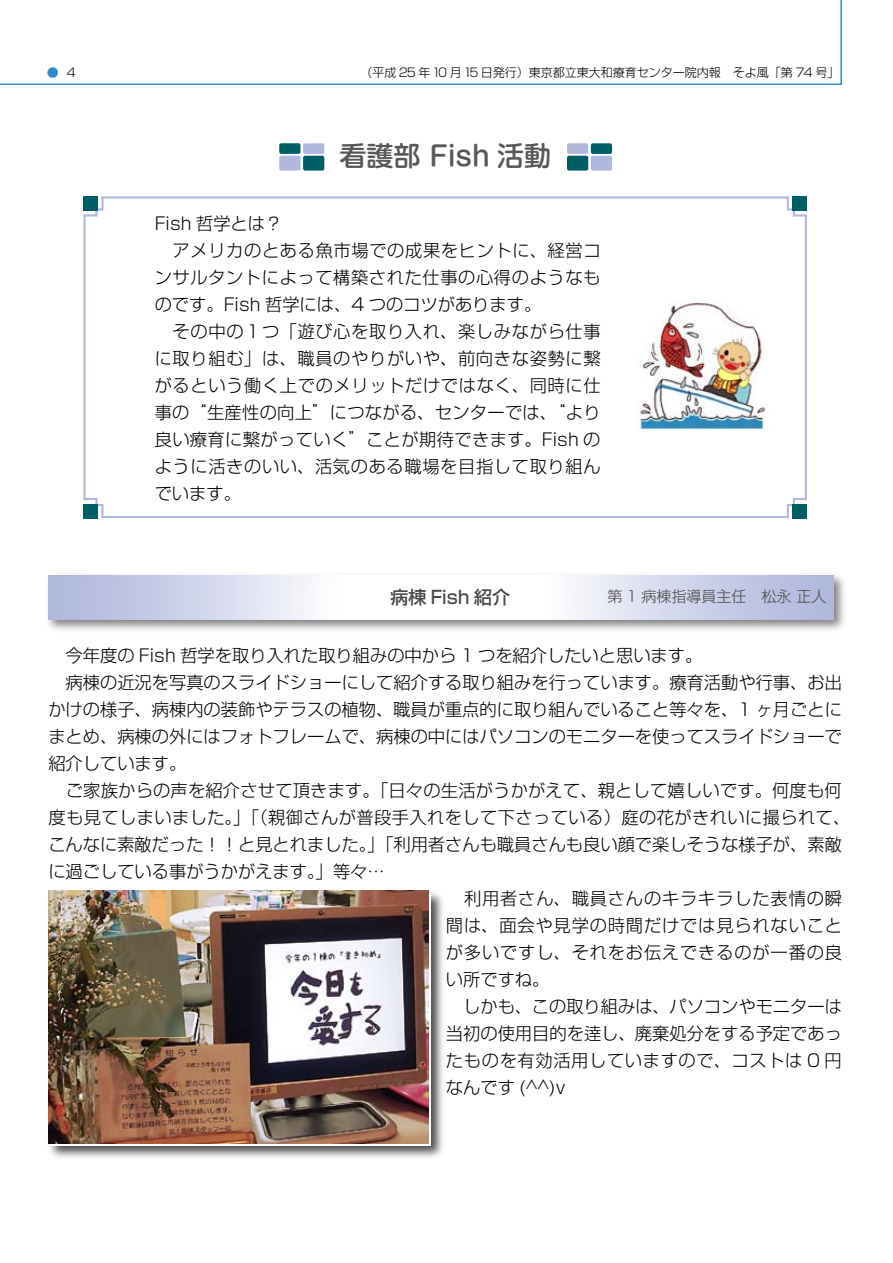
<style>
.page{position:relative;width:893px;height:1263px;background:#fff}
.page>*{position:absolute;margin:0;border:0;box-sizing:border-box;transform-origin:0 0}
.t1{font:500 27px "Shin M Go";color:#595757}
.t2{font:500 18px "Shin Go";color:#4c4948}
.t3{font:300 17.25px "Shin Go";letter-spacing:.01em;color:#000}
.t4{font:300 17.25px/27px "Shin Go";letter-spacing:.035em;color:#000}
.t5{font:300 17.25px "Shin Go";letter-spacing:.05em;color:#000}
.t6{font:300 15px "Shin Go";color:#4c4948}
.t7{font:300 12px "Shin Go";color:#000}
.t8{font:300 12px "Shin Go";color:#318bcc}
</style>
<div class="page">
<svg style="left:0;top:0;width:842px;height:85px"></svg>
<svg style="left:83px;top:196px;width:724px;height:323px"></svg>
<img style="left:637px;top:299px;width:132px;height:132px">
<div style="left:83px;top:196px;width:15px;height:14px;background:#005e67"></div>
<div style="left:47px;top:889px;width:399px;height:272px;background:#000;opacity:.7"></div>
<img style="left:48px;top:891px;width:381px;height:252px">
<div style="left:793px;top:196px;width:14px;height:14px;background:#005e67"></div>
<div style="left:83px;top:504px;width:15px;height:14px;background:#005e67"></div>
<div style="left:793px;top:504px;width:14px;height:14px;background:#005e67"></div>
<div style="left:279px;top:156px;width:21px;height:15px;background:#b0b8dd;border-radius:2px"></div>
<div style="left:279px;top:143px;width:21px;height:11px;background:#005e67;border-radius:2px"></div>
<div style="left:303px;top:156px;width:21px;height:15px;background:#005e67;border-radius:2px"></div>
<div style="left:303px;top:143px;width:21px;height:11px;background:#b0b8dd;border-radius:2px"></div>
<div style="left:567px;top:156px;width:21px;height:15px;background:#005e67;border-radius:2px"></div>
<div style="left:567px;top:143px;width:21px;height:11px;background:#b0b8dd;border-radius:2px"></div>
<div style="left:591px;top:156px;width:21px;height:15px;background:#b0b8dd;border-radius:2px"></div>
<div style="left:591px;top:143px;width:21px;height:11px;background:#005e67;border-radius:2px"></div>
<div style="left:44px;top:571px;width:804px;height:63px;background:#000;opacity:.5"></div>
<svg style="left:48px;top:575px;width:785px;height:45px"></svg>
<p class="t8" style="left:47px;top:65px;width:14px">●</p>
<p class="t7" style="left:360px;top:65px;width:481px">（平成 25 年10 月15 日発行）東京都立東大和療育センター院内報　そよ風「第 74 号」</p>
<h1 class="t1" style="left:339px;top:137px;width:213px">看護部 Fish 活動</h1>
<p class="t4" style="left:155px;top:209px;width:448px">Fish 哲学とは？<br>　アメリカのとある魚市場での成果をヒントに、経営コンサルタントによって構築された仕事の心得のようなものです。Fish 哲学には、4 つのコツがあります。<br>　その中の１つ「遊び心を取り入れ、楽しみながら仕事に取り組む」は、職員のやりがいや、前向きな姿勢に繋がるという働く上でのメリットだけではなく、同時に仕事の“生産性の向上”につながる、センターでは、“より良い療育に繋がっていく”ことが期待できます。Fish のように活きのいい、活気のある職場を目指して取り組んでいます。</p>
<p class="t2" style="left:372px;top:585px;width:139px">　病棟 Fish 紹介</p>
<p class="t6" style="left:607px;top:587px;width:220px">第 1 病棟指導員主任　松永 正人</p>
<p class="t3" style="left:48px;top:644px;width:655px">　今年度の Fish 哲学を取り入れた取り組みの中から 1 つを紹介したいと思います。</p>
<p class="t3" style="left:48px;top:671px;width:795px">　病棟の近況を写真のスライドショーにして紹介する取り組みを行っています。療育活動や行事、お出</p>
<p class="t3" style="left:48px;top:698px;width:795px">かけの様子、病棟内の装飾やテラスの植物、職員が重点的に取り組んでいること等々を、1 ヶ月ごとに</p>
<p class="t3" style="left:48px;top:725px;width:795px">まとめ、病棟の外にはフォトフレームで、病棟の中にはパソコンのモニターを使ってスライドショーで</p>
<p class="t3" style="left:48px;top:752px;width:139px">紹介しています。</p>
<p class="t3" style="left:48px;top:779px;width:795px">　ご家族からの声を紹介させて頂きます。「日々の生活がうかがえて、親として嬉しいです。何度も何</p>
<p class="t3" style="left:48px;top:806px;width:803px">度も見てしまいました。」「（親御さんが普段手入れをして下さっている）庭の花がきれいに撮られて、</p>
<p class="t3" style="left:48px;top:833px;width:795px">こんなに素敵だった！！と見とれました。」「利用者さんも職員さんも良い顔で楽しそうな様子が、素敵</p>
<p class="t3" style="left:48px;top:860px;width:338px">に過ごしている事がうかがえます。」等々…</p>
<p class="t5" style="left:446px;top:887px;width:398px">　利用者さん、職員さんのキラキラした表情の瞬</p>
<p class="t5" style="left:446px;top:914px;width:398px">間は、面会や見学の時間だけでは見られないこと</p>
<p class="t5" style="left:446px;top:941px;width:398px">が多いですし、それをお伝えできるのが一番の良</p>
<p class="t3" style="left:446px;top:968px;width:105px">い所ですね。</p>
<p class="t3" style="left:446px;top:995px;width:397px">　しかも、この取り組みは、パソコンやモニターは</p>
<p class="t3" style="left:446px;top:1022px;width:397px">当初の使用目的を逹し、廃棄処分をする予定であっ</p>
<p class="t4" style="left:446px;top:1046px;width:397px">たものを有効活用していますので、コストは 0 円</p>
<p class="t3" style="left:446px;top:1076px;width:121px">なんです (^^)v</p>
</div>
